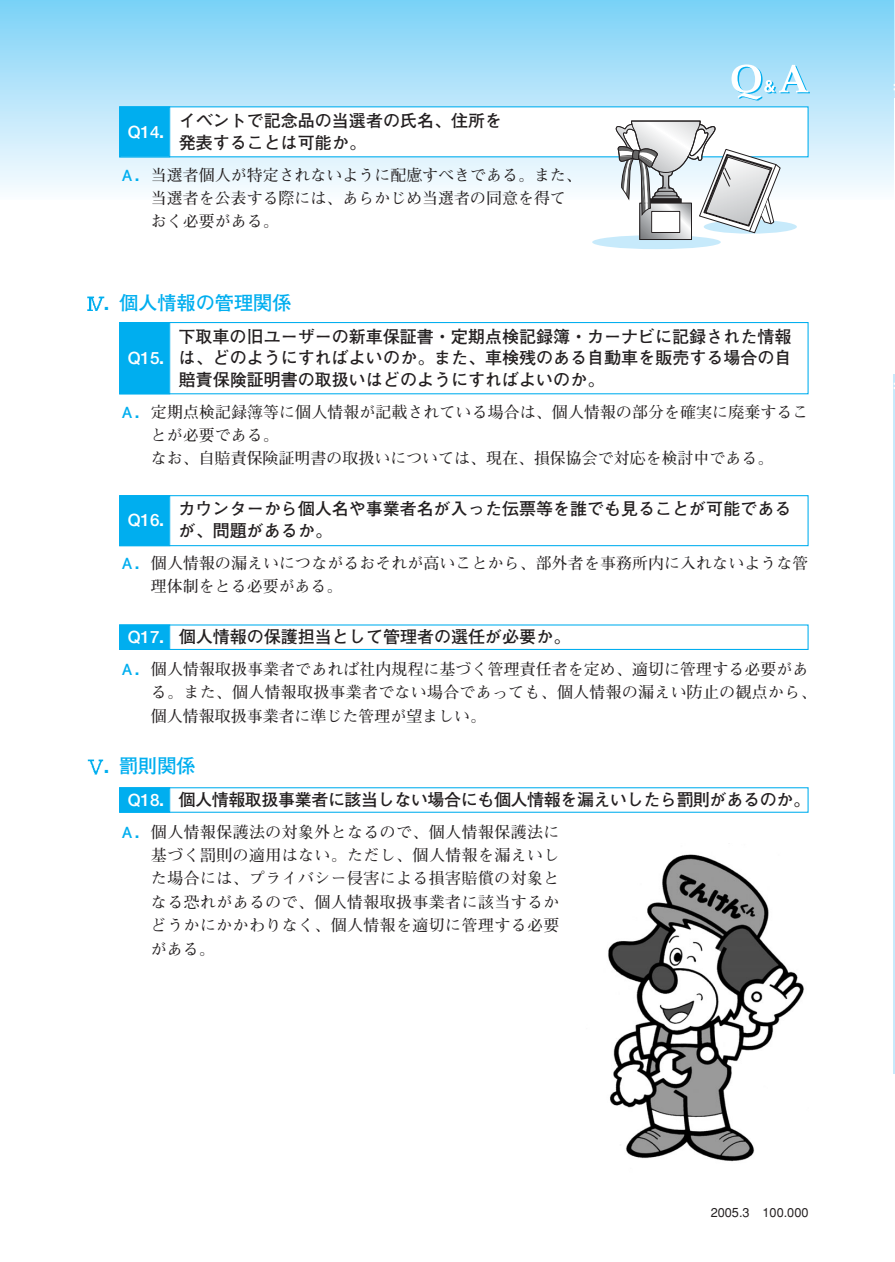
<style>
.page{position:relative;width:895px;height:1262px;background:#fff}
.page>*{position:absolute;margin:0;border:0;box-sizing:border-box;transform-origin:0 0}
.t1{font:700 19.2px "Futo Go B101";color:#00aeef}
.t2{font:700 16.95px/21.3px "Futo Go B101";color:#231f20}
.t3{font:700 16.95px "Futo Go B101";letter-spacing:-.025em;color:#231f20}
.t4{font:700 16.95px "Futo Go B101";color:#fff}
.t5{font:700 15.9px/23.4px "Futo Min A101";letter-spacing:.005em;color:#231f20}
.t6{font:500 12.75px "Gothic BBB";color:#231f20}
.s1{font-family:"Futo Go B101";color:#00aeef}
.s2{color:#fff}
</style>
<div class="page">
<hr style="left:893px;top:374px;width:1px;height:699px;background:#c7eafb">
<hr style="left:893px;top:0;width:1px;height:98px;background:#c7eafb">
<div style="left:0;top:0;width:893px;height:200px;background:linear-gradient(to bottom,#7bd1f7,#fafcff)"></div>
<svg style="left:119px;top:624px;width:689px;height:189px"></svg>
<div style="left:120px;top:788px;width:49px;height:23px;background:#00aeef"></div>
<div style="left:119px;top:787px;width:51px;height:25px;border:1px solid #00aeef"></div>
<svg style="left:119px;top:106px;width:689px;height:143px"></svg>
<svg style="left:119px;top:322px;width:689px;height:225px"></svg>
<div style="left:120px;top:323px;width:49px;height:70px;background:#00aeef"></div>
<div style="left:119px;top:322px;width:51px;height:72px;border:1px solid #00aeef"></div>
<img style="left:87px;top:296px;width:18px;height:15px">
<img style="left:87px;top:759px;width:17px;height:16px">
<svg style="left:731px;top:64px;width:78px;height:37px"></svg>
<div style="left:703px;top:220px;width:93px;height:14px;background:#c7eafb;border-radius:50%"></div>
<div style="left:592px;top:235px;width:128px;height:14px;background:#c7eafb;border-radius:50%"></div>
<div style="left:639px;top:203px;width:52px;height:36px;background:linear-gradient(to right,#777a7d,#e7e8e9)"></div>
<div style="left:639px;top:202px;width:52px;height:38px;border:1px solid #231f20"></div>
<svg style="left:614px;top:120px;width:167px;height:114px"></svg>
<img style="left:608px;top:854px;width:196px;height:308px">
<p class="t2" style="left:179px;top:112px;width:325px">イベントで記念品の当選者の氏名、住所を発表することは可能か。</p>
<p class="t5" style="left:151px;top:165px;width:432px;text-indent:-32px"><span class="s1">Ａ．</span>当選者個人が特定されないように配慮すべきである。また、当選者を公表する際には、あらかじめ当選者の同意を得ておく必要がある。</p>
<p class="t4" style="left:128px;top:125px;width:50px">Q14．</p>
<p class="t1" style="left:104px;top:296px;width:189px">．個人情報の管理関係</p>
<p class="t2" style="left:178px;top:328px;width:614px">下取車の旧ユーザーの新車保証書・定期点検記録簿・カーナビに記録された情報</p>
<p class="t2" style="left:128px;top:349px;width:665px"><span class="s2">Q15．</span>は、どのようにすればよいのか。また、車検残のある自動車を販売する場合の自</p>
<p class="t2" style="left:179px;top:370px;width:427px">賠責保険証明書の取扱いはどのようにすればよいのか。</p>
<p class="t5" style="left:151px;top:402px;width:658px;text-indent:-32px"><span class="s1">Ａ．</span>定期点検記録簿等に個人情報が記載されている場合は、個人情報の部分を確実に廃棄することが必要である。<br>なお、自賠責保険証明書の取扱いについては、現在、損保協会で対応を検討中である。</p>
<p class="t2" style="left:178px;top:500px;width:614px">カウンターから個人名や事業者名が入った伝票等を誰でも見ることが可能であるが、問題があるか。</p>
<p class="t5" style="left:151px;top:553px;width:658px;text-indent:-32px"><span class="s1">Ａ．</span>個人情報の漏えいにつながるおそれが高いことから、部外者を事務所内に入れないような管理体制をとる必要がある。</p>
<p class="t2" style="left:128px;top:628px;width:444px"><span class="s2">Q17．</span>個人情報の保護担当として管理者の選任が必要か。</p>
<p class="t5" style="left:151px;top:659px;width:667px;text-indent:-32px"><span class="s1">Ａ．</span>個人情報取扱事業者であれば社内規程に基づく管理責任者を定め、適切に管理する必要がある。また、個人情報取扱事業者でない場合であっても、個人情報の漏えい防止の観点から、個人情報取扱事業者に準じた管理が望ましい。</p>
<p class="t1" style="left:104px;top:758px;width:93px">．罰則関係</p>
<p class="t3" style="left:128px;top:793px;width:683px"><span class="s2">Q18．</span>個人情報取扱事業者に該当しない場合にも個人情報を漏えいしたら罰則があるのか。</p>
<p class="t5" style="left:151px;top:822px;width:410px;text-align:justify;text-indent:-32px"><span class="s1">Ａ．</span>個人情報保護法の対象外となるので、個人情報保護法に基づく罰則の適用はない。ただし、個人情報を漏えいした場合には、プライバシー侵害による損害賠償の対象となる恐れがあるので、個人情報取扱事業者に該当するかどうかにかかわりなく、個人情報を適切に管理する必要がある。</p>
<p class="t4" style="left:128px;top:513px;width:50px">Q16．</p>
<p class="t6" style="left:710px;top:1207px;width:99px">2005.3 100.000</p>
</div>
